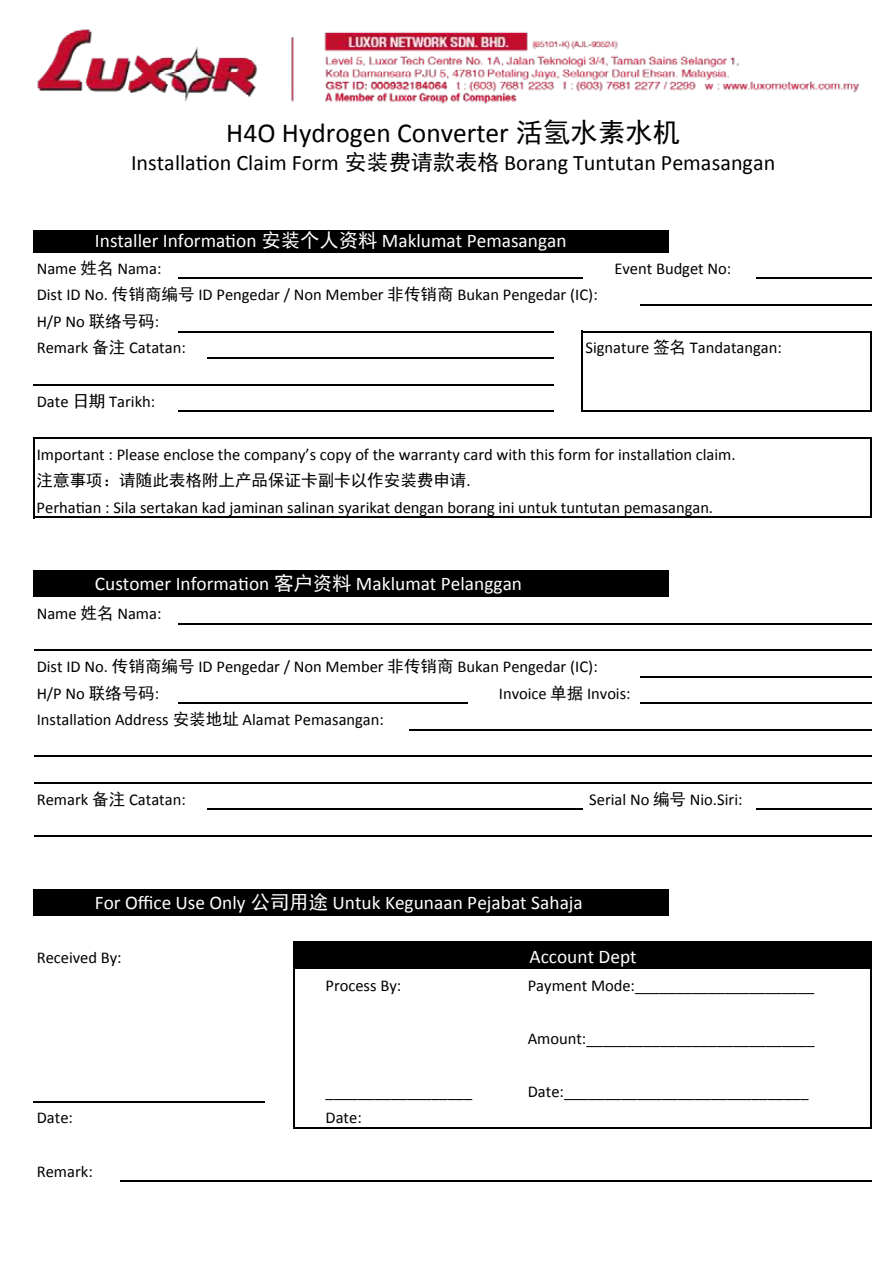
<style>
.page{position:relative;width:893px;height:1263px;background:#fff}
.page>*{position:absolute;margin:0;border:0;box-sizing:border-box;transform-origin:0 0}
.t1{font:27.45px "Calibri";color:#000}
.t2{font:22.05px "Calibri";color:#000}
.t3{font:19.35px "Calibri";color:#fff}
.t4{font:16.5px/26.5px "Calibri";color:#000}
.s1{font-family:"Sim Hei"}
</style>
<div class="page">
<div style="left:34px;top:230px;width:635px;height:22px;background:#000"></div>
<div style="left:34px;top:570px;width:635px;height:27px;background:#000"></div>
<div style="left:34px;top:889px;width:635px;height:27px;background:#000"></div>
<div style="left:294px;top:942px;width:577px;height:27px;background:#000"></div>
<hr style="left:178px;top:278px;width:405px;height:1px;background:#000">
<hr style="left:178px;top:331px;width:376px;height:1px;background:#000">
<hr style="left:178px;top:410px;width:376px;height:2px;background:#000">
<hr style="left:870px;top:332px;width:2px;height:80px;background:#000">
<hr style="left:178px;top:702px;width:289px;height:2px;background:#000">
<hr style="left:207px;top:809px;width:376px;height:1px;background:#000">
<hr style="left:870px;top:438px;width:2px;height:80px;background:#000">
<hr style="left:582px;top:331px;width:1px;height:81px;background:#000">
<hr style="left:870px;top:969px;width:2px;height:160px;background:#000">
<hr style="left:33px;top:437px;width:1px;height:81px;background:#000">
<hr style="left:293px;top:941px;width:1px;height:188px;background:#000">
<hr style="left:756px;top:278px;width:115px;height:1px;background:#000">
<hr style="left:640px;top:304px;width:231px;height:2px;background:#000">
<hr style="left:583px;top:331px;width:289px;height:1px;background:#000">
<hr style="left:207px;top:357px;width:347px;height:2px;background:#000">
<hr style="left:34px;top:384px;width:520px;height:1px;background:#000">
<hr style="left:583px;top:410px;width:289px;height:2px;background:#000">
<hr style="left:34px;top:437px;width:838px;height:1px;background:#000">
<hr style="left:34px;top:517px;width:838px;height:1px;background:#000">
<hr style="left:178px;top:623px;width:693px;height:1px;background:#000">
<hr style="left:34px;top:649px;width:837px;height:2px;background:#000">
<hr style="left:640px;top:676px;width:231px;height:1px;background:#000">
<hr style="left:640px;top:702px;width:231px;height:2px;background:#000">
<hr style="left:409px;top:729px;width:462px;height:1px;background:#000">
<hr style="left:34px;top:756px;width:837px;height:1px;background:#000">
<hr style="left:34px;top:782px;width:837px;height:2px;background:#000">
<hr style="left:756px;top:809px;width:115px;height:1px;background:#000">
<hr style="left:34px;top:835px;width:837px;height:2px;background:#000">
<hr style="left:294px;top:941px;width:577px;height:2px;background:#000">
<hr style="left:34px;top:1101px;width:231px;height:1px;background:#000">
<hr style="left:294px;top:1127px;width:578px;height:2px;background:#000">
<hr style="left:120px;top:1180px;width:751px;height:2px;background:#000">
<img style="left:37px;top:29px;width:823px;height:75px">
<p class="t1" style="left:226px;top:116px;width:456px">H4O Hydrogen Converter <span class="s1">活氢水素水机</span></p>
<p class="t2" style="left:131px;top:149px;width:646px">Installation Claim Form <span class="s1">安装费请款表格</span> Borang Tuntutan Pemasangan</p>
<p class="t3" style="left:95px;top:229px;width:473px">Installer Information <span class="s1">安装个人资料</span> Maklumat Pemasangan</p>
<p class="t4" style="left:37px;top:255px;width:126px">Name <span class="s1">姓名</span> Nama:</p>
<p class="t4" style="left:614px;top:255px;width:118px">Event Budget No:</p>
<p class="t4" style="left:37px;top:282px;width:563px">Dist ID No. <span class="s1">传销商编号</span> ID Pengedar / Non Member <span class="s1">非传销商</span> Bukan Pengedar (IC):<br>H/P No <span class="s1">联络号码</span>:<br>Remark <span class="s1">备注</span> Catatan:</p>
<p class="t4" style="left:585px;top:335px;width:198px">Signature <span class="s1">签名</span> Tandatangan:</p>
<p class="t4" style="left:37px;top:388px;width:120px">Date <span class="s1">日期</span> Tarikh:</p>
<p class="t4" style="left:37px;top:441px;width:700px">Important : Please enclose the company’s copy of the warranty card with this form for installation claim.<span class="s1">注意事项：请随此表格附上产品保证卡副卡以作安装费申请</span>.<br>Perhatian : Sila sertakan kad jaminan salinan syarikat dengan borang ini untuk tuntutan pemasangan.</p>
<p class="t3" style="left:95px;top:572px;width:429px">Customer Information <span class="s1">客户资料</span> Maklumat Pelanggan</p>
<p class="t4" style="left:37px;top:600px;width:126px">Name <span class="s1">姓名</span> Nama:</p>
<p class="t4" style="left:37px;top:653px;width:563px">Dist ID No. <span class="s1">传销商编号</span> ID Pengedar / Non Member <span class="s1">非传销商</span> Bukan Pengedar (IC):<br>H/P No <span class="s1">联络号码</span>:</p>
<p class="t4" style="left:499px;top:680px;width:133px">Invoice <span class="s1">单据</span> Invois:</p>
<p class="t4" style="left:37px;top:706px;width:349px">Installation Address <span class="s1">安装地址</span> Alamat Pemasangan:</p>
<p class="t4" style="left:37px;top:786px;width:151px">Remark <span class="s1">备注</span> Catatan:</p>
<p class="t4" style="left:589px;top:786px;width:155px">Serial No <span class="s1">编号</span> Nio.Siri:</p>
<p class="t3" style="left:95px;top:890px;width:489px">For Office Use Only <span class="s1">公司用途</span> Untuk Kegunaan Pejabat Sahaja</p>
<p class="t4" style="left:37px;top:944px;width:87px">Received By:</p>
<p class="t4" style="left:325px;top:972px;width:77px">Process By:</p>
<p class="t4" style="left:528px;top:972px;width:288px">Payment Mode:______________________</p>
<p class="t4" style="left:528px;top:1025px;width:288px">Amount:____________________________</p>
<p class="t3" style="left:530px;top:944px;width:109px">Account Dept</p>
<p class="t4" style="left:325px;top:1078px;width:148px">__________________</p>
<p class="t4" style="left:37px;top:1105px;width:38px">Date:</p>
<p class="t4" style="left:325px;top:1105px;width:38px">Date:</p>
<p class="t4" style="left:37px;top:1158px;width:58px">Remark:</p>
<p class="t4" style="left:528px;top:1078px;width:282px">Date:______________________________</p>
</div>
